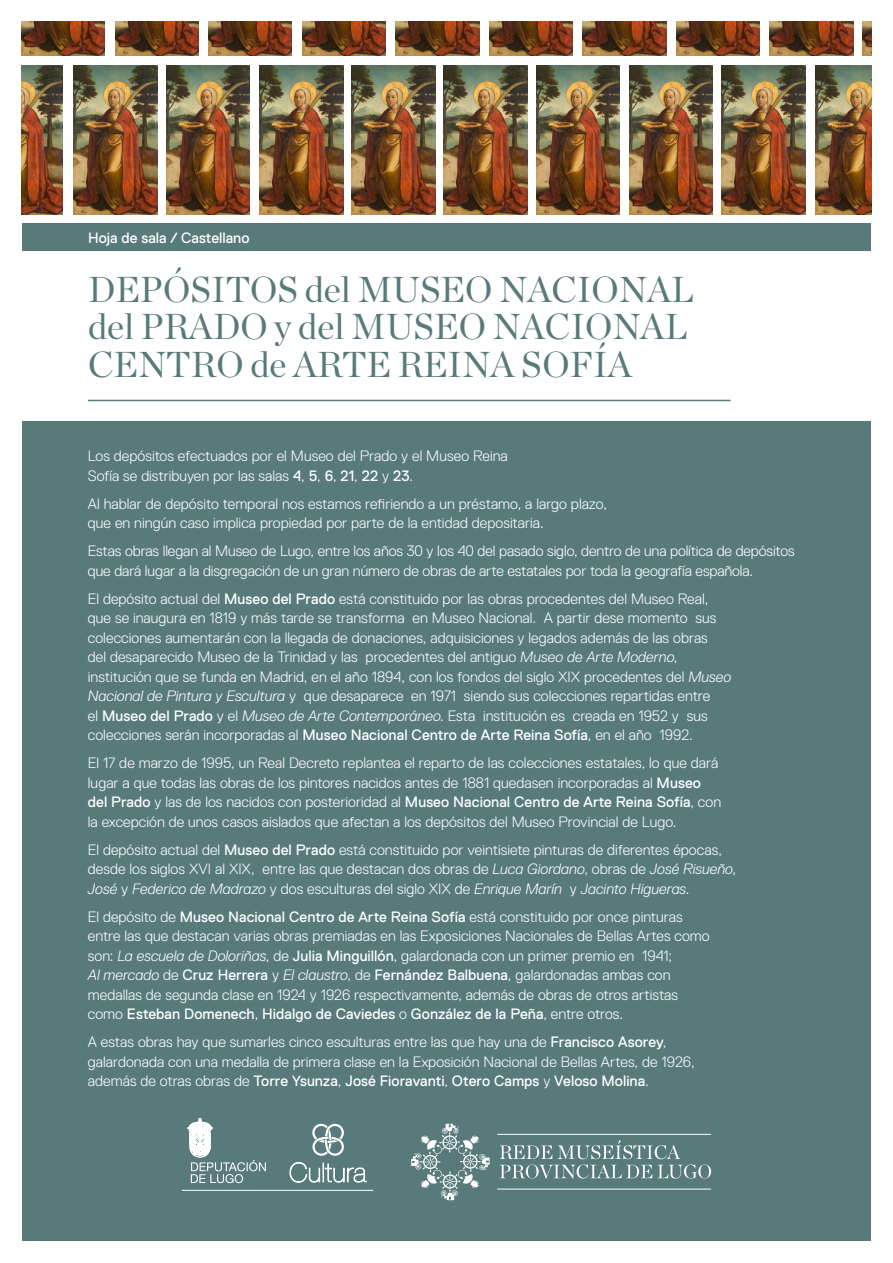
<style>
.page{position:relative;width:893px;height:1263px;background:#fff}
.page>*{position:absolute;margin:0;border:0;box-sizing:border-box;transform-origin:0 0}
.t1{font:36px/37.5px "Chronicle Display";color:#587a7b}
.t2{font:300 15px/19.5px "Replica";letter-spacing:.005em;color:#fff}
.t3{font:15px "Replica";color:#fff}
.s1{font-weight:400}
.s2{font-style:italic}
</style>
<div class="page">
<div style="left:22px;top:421px;width:849px;height:820px;background:#587a7b"></div>
<hr style="left:88px;top:400px;width:642px;height:1px;background:#587a7b">
<img style="left:21px;top:66px;width:42px;height:149px">
<img style="left:74px;top:66px;width:83px;height:149px">
<img style="left:21px;top:21px;width:84px;height:34px">
<img style="left:396px;top:21px;width:83px;height:34px">
<img style="left:209px;top:21px;width:83px;height:34px">
<img style="left:583px;top:21px;width:83px;height:34px">
<img style="left:115px;top:21px;width:83px;height:34px">
<img style="left:489px;top:21px;width:84px;height:34px">
<img style="left:302px;top:21px;width:84px;height:34px">
<img style="left:676px;top:21px;width:84px;height:34px">
<img style="left:770px;top:21px;width:83px;height:34px">
<img style="left:862px;top:21px;width:10px;height:34px">
<img style="left:444px;top:66px;width:83px;height:149px">
<img style="left:260px;top:66px;width:83px;height:149px">
<img style="left:630px;top:66px;width:83px;height:149px">
<img style="left:166px;top:66px;width:83px;height:149px">
<img style="left:536px;top:66px;width:83px;height:149px">
<img style="left:352px;top:66px;width:83px;height:149px">
<img style="left:722px;top:66px;width:83px;height:149px">
<img style="left:816px;top:66px;width:56px;height:149px">
<div style="left:22px;top:223px;width:849px;height:28px;background:#587a7b"></div>
<hr style="left:182px;top:1190px;width:191px;height:1px;background:#fff">
<svg style="left:312px;top:1124px;width:32px;height:32px"></svg>
<svg style="left:290px;top:1162px;width:77px;height:20px"></svg>
<svg style="left:187px;top:1118px;width:79px;height:65px"></svg>
<hr style="left:497px;top:1134px;width:214px;height:1px;background:#fff">
<hr style="left:497px;top:1189px;width:214px;height:1px;background:#fff">
<svg style="left:500px;top:1140px;width:211px;height:38px"></svg>
<svg style="left:411px;top:1124px;width:79px;height:76px"></svg>
<p class="t3" style="left:88px;top:230px;width:163px">Hoja de sala / Castellano</p>
<p class="t1" style="left:88px;top:268px;width:607px">DEPÓSITOS del MUSEO NACIONAL del PRADO y del MUSEO NACIONAL<br>CENTRO de ARTE REINA SOFÍA</p>
<p class="t2" style="left:88px;top:446px;width:421px">Los depósitos efectuados por el Museo del Prado y el Museo Reina<br>Sofía se distribuyen por las salas <span class="s1">4</span>, <span class="s1">5</span>, <span class="s1">6</span>, <span class="s1">21</span>, <span class="s1">22</span> y <span class="s1">23</span>.</p>
<p class="t2" style="left:88px;top:494px;width:521px">Al hablar de depósito temporal nos estamos refiriendo a un préstamo, a largo plazo, que en ningún caso implica propiedad por parte de la entidad depositaria.</p>
<p class="t2" style="left:88px;top:541px;width:708px">Estas obras llegan al Museo de Lugo, entre los años 30 y los 40 del pasado siglo, dentro de una política de depósitos que dará lugar a la disgregación de un gran número de obras de arte estatales por toda la geografía española.</p>
<p class="t2" style="left:88px;top:589px;width:645px">El depósito actual del <span class="s1">Museo del Prado</span> está constituido por las obras procedentes del Museo Real, que se inaugura en 1819 y más tarde se transforma en Museo Nacional. A partir dese momento sus colecciones aumentarán con la llegada de donaciones, adquisiciones y legados además de las obras<br>del desaparecido Museo de la Trinidad y las procedentes del antiguo <span class="s2">Museo de Arte Moderno</span>, institución que se funda en Madrid, en el año 1894, con los fondos del siglo XIX procedentes del <span class="s2">Museo Nacional de Pintura y Escultura</span> y que desaparece en 1971 siendo sus colecciones repartidas entre<br>el <span class="s1">Museo del Prado</span> y el <span class="s2">Museo de Arte Contemporáneo</span>. Esta institución es creada en 1952 y sus colecciones serán incorporadas al <span class="s1">Museo Nacional Centro de Arte Reina Sofía</span>, en el año 1992.</p>
<p class="t2" style="left:88px;top:753px;width:635px">El 17 de marzo de 1995, un Real Decreto replantea el reparto de las colecciones estatales, lo que dará lugar a que todas las obras de los pintores nacidos antes de 1881 quedasen incorporadas al <span class="s1">Museo del Prado</span> y las de los nacidos con posterioridad al <span class="s1">Museo Nacional Centro de Arte Reina Sofía</span>, con la excepción de unos casos aislados que afectan a los depósitos del Museo Provincial de Lugo.</p>
<p class="t2" style="left:88px;top:840px;width:650px">El depósito actual del <span class="s1">Museo del Prado</span> está constituido por veintisiete pinturas de diferentes épocas, desde los siglos XVI al XIX, entre las que destacan dos obras de <span class="s2">Luca Giordano</span>, obras de <span class="s2">José Risueño</span>,<br><span class="s2">José</span> y <span class="s2">Federico de Madrazo</span> y dos esculturas del siglo XIX de <span class="s2">Enrique Marín</span> y <span class="s2">Jacinto Higueras</span>.</p>
<p class="t2" style="left:88px;top:907px;width:623px">El depósito de <span class="s1">Museo Nacional Centro de Arte Reina Sofía</span> está constituido por once pinturas entre las que destacan varias obras premiadas en las Exposiciones Nacionales de Bellas Artes como son: <span class="s2">La escuela de Doloriñas</span>, de <span class="s1">Julia Minguillón</span>, galardonada con un primer premio en 1941;<br><span class="s2">Al mercado</span> de <span class="s1">Cruz Herrera</span> y <span class="s2">El claustro</span>, de <span class="s1">Fernández Balbuena</span>, galardonadas ambas con medallas de segunda clase en 1924 y 1926 respectivamente, además de obras de otros artistas como <span class="s1">Esteban Domenech</span>, <span class="s1">Hidalgo de Caviedes</span> o <span class="s1">González de la Peña</span>, entre otros.</p>
<p class="t2" style="left:88px;top:1032px;width:608px">A estas obras hay que sumarles cinco esculturas entre las que hay una de <span class="s1">Francisco Asorey</span>, galardonada con una medalla de primera clase en la Exposición Nacional de Bellas Artes, de 1926, además de otras obras de <span class="s1">Torre Ysunza</span>, <span class="s1">José Fioravanti</span>, <span class="s1">Otero Camps</span> y <span class="s1">Veloso Molina</span>.</p>
</div>
